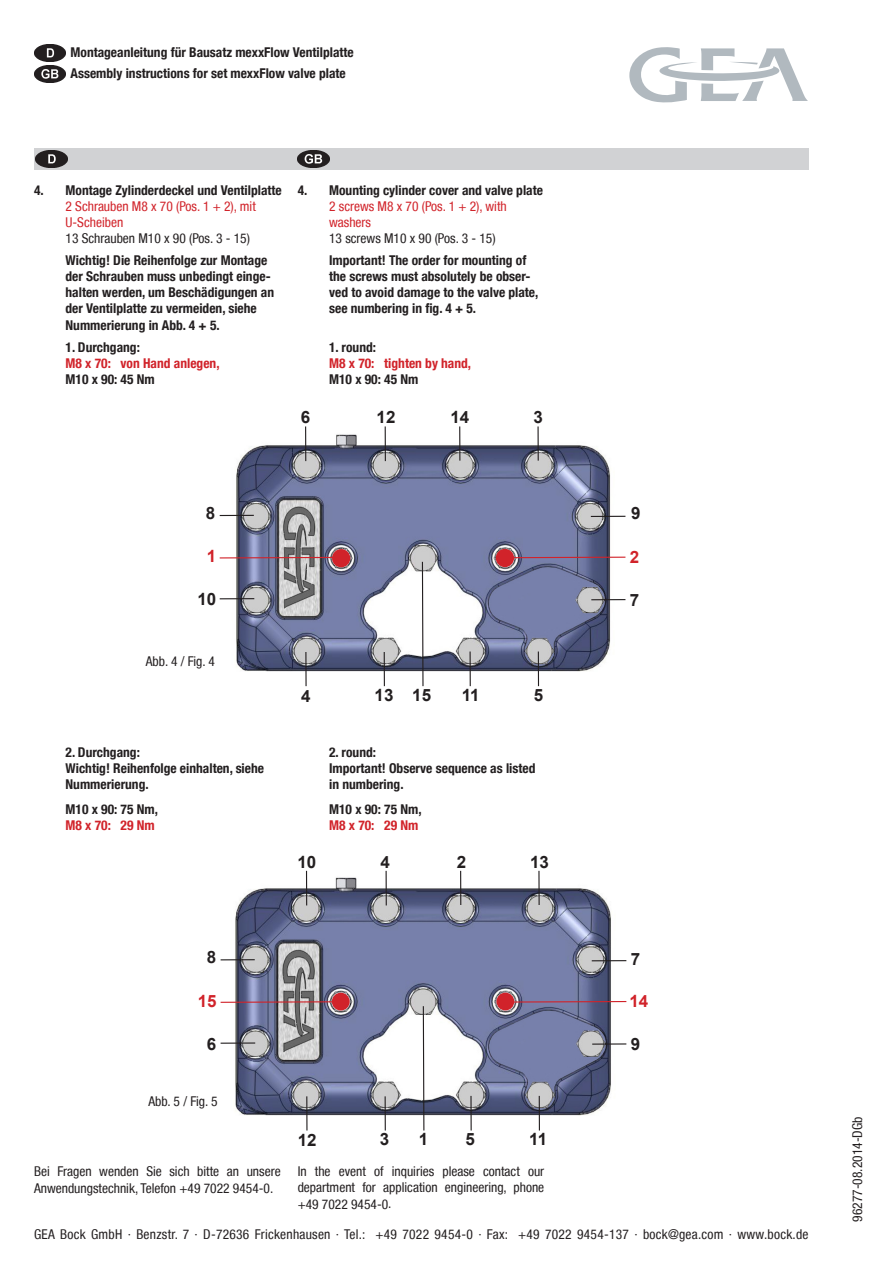
<style>
.page{position:relative;width:893px;height:1263px;background:#fff}
.page>*{position:absolute;margin:0;border:0;box-sizing:border-box;transform-origin:0 0}
.t1{font:700 16.95px "Arial";color:#231f20}
.t2{font:700 16.95px "Arial";color:#d1232a}
.t3{font:700 condensed 13.5px/16.2px "Helvetica Neue LT";color:#231f20}
.t4{font:condensed 13.5px/16.6px "Helvetica Neue LT";color:#231f20}
.t5{font:condensed 13.5px "Helvetica Neue LT";letter-spacing:.02em;color:#231f20}
.t6{font:condensed 13.5px/16.2px "Helvetica Neue LT";color:#d1232a}
.t7{font:700 condensed 13.5px "Helvetica Neue LT";color:#d1232a}
</style>
<div class="page">
<div style="left:34px;top:149px;width:774px;height:21px;background:#d1d2d4"></div>
<img style="left:34px;top:45px;width:31px;height:16px">
<img style="left:34px;top:66px;width:31px;height:16px">
<img style="left:36px;top:151px;width:31px;height:17px">
<img style="left:298px;top:151px;width:31px;height:17px">
<svg style="left:629px;top:47px;width:179px;height:56px"></svg>
<img style="left:222px;top:427px;width:404px;height:255px">
<hr style="left:384px;top:652px;width:1px;height:34px;background:#231f20">
<svg style="left:421px;top:561px;width:3px;height:126px"></svg>
<hr style="left:305px;top:652px;width:2px;height:34px;background:#231f20">
<hr style="left:469px;top:651px;width:2px;height:35px;background:#231f20">
<hr style="left:538px;top:651px;width:1px;height:35px;background:#231f20">
<hr style="left:459px;top:426px;width:1px;height:35px;background:#231f20">
<hr style="left:537px;top:426px;width:2px;height:35px;background:#231f20">
<hr style="left:385px;top:426px;width:1px;height:35px;background:#231f20">
<hr style="left:305px;top:426px;width:1px;height:35px;background:#231f20">
<hr style="left:591px;top:599px;width:34px;height:1px;background:#231f20">
<svg style="left:514px;top:556px;width:112px;height:3px"></svg>
<hr style="left:591px;top:516px;width:34px;height:1px;background:#231f20">
<hr style="left:220px;top:515px;width:34px;height:1px;background:#231f20">
<svg style="left:219px;top:556px;width:113px;height:3px"></svg>
<hr style="left:220px;top:598px;width:34px;height:1px;background:#231f20">
<div style="left:332px;top:549px;width:18px;height:18px;background:#d1232a;border-radius:50%"></div>
<div style="left:496px;top:549px;width:18px;height:18px;background:#d1232a;border-radius:50%"></div>
<img style="left:221px;top:870px;width:406px;height:256px">
<hr style="left:385px;top:1096px;width:1px;height:34px;background:#231f20">
<svg style="left:422px;top:1005px;width:3px;height:126px"></svg>
<hr style="left:306px;top:1096px;width:2px;height:34px;background:#231f20">
<hr style="left:470px;top:1096px;width:2px;height:34px;background:#231f20">
<hr style="left:539px;top:1096px;width:1px;height:34px;background:#231f20">
<hr style="left:460px;top:871px;width:1px;height:34px;background:#231f20">
<hr style="left:538px;top:871px;width:2px;height:34px;background:#231f20">
<hr style="left:386px;top:871px;width:1px;height:34px;background:#231f20">
<hr style="left:306px;top:871px;width:1px;height:34px;background:#231f20">
<hr style="left:592px;top:1043px;width:34px;height:2px;background:#231f20">
<svg style="left:514px;top:1000px;width:113px;height:3px"></svg>
<hr style="left:592px;top:960px;width:34px;height:1px;background:#231f20">
<hr style="left:221px;top:959px;width:34px;height:1px;background:#231f20">
<svg style="left:220px;top:1001px;width:112px;height:2px"></svg>
<hr style="left:221px;top:1042px;width:34px;height:2px;background:#231f20">
<div style="left:332px;top:993px;width:18px;height:17px;background:#d1232a;border-radius:50%"></div>
<div style="left:496px;top:992px;width:18px;height:18px;background:#d1232a;border-radius:50%"></div>
<p class="t3" style="left:71px;top:42px;width:285px;line-height:21px">Montageanleitung für Bausatz mexxFlow Ventilplatte<br>Assembly instructions for set mexxFlow valve plate</p>
<p class="t3" style="left:34px;top:181px;width:249px">4. Montage Zylinderdeckel und Ventilplatte</p>
<p class="t6" style="left:66px;top:198px;width:192px">2 Schrauben M8 x 70 (Pos. 1 + 2), mit<br>U-Scheiben</p>
<p class="t4" style="left:66px;top:230px;width:186px">13 Schrauben M10 x 90 (Pos. 3 - 15)</p>
<p class="t3" style="left:66px;top:252px;width:210px">Wichtig! Die Reihenfolge zur Montage der Schrauben muss unbedingt einge&shy;halten werden, um Beschädigungen an der Ventilplatte zu vermeiden, siehe Nummerierung in Abb. 4 + 5.</p>
<p class="t3" style="left:66px;top:339px;width:76px">1. Durchgang:</p>
<p class="t7" style="left:66px;top:355px;width:156px">M8 x 70: von Hand anlegen,</p>
<p class="t3" style="left:66px;top:371px;width:91px">M10 x 90: 45 Nm</p>
<p class="t3" style="left:298px;top:181px;width:247px">4. Mounting cylinder cover and valve plate</p>
<p class="t6" style="left:329px;top:198px;width:179px">2 screws M8 x 70 (Pos. 1 + 2), with washers</p>
<p class="t4" style="left:329px;top:230px;width:168px">13 screws M10 x 90 (Pos. 3 - 15)</p>
<p class="t3" style="left:329px;top:252px;width:211px">Important! The order for mounting of the screws must absolutely be obser&shy;ved to avoid damage to the valve plate, see numbering in fig. 4 + 5.</p>
<p class="t3" style="left:329px;top:339px;width:48px">1. round:</p>
<p class="t7" style="left:329px;top:355px;width:144px">M8 x 70: tighten by hand,</p>
<p class="t3" style="left:329px;top:371px;width:91px">M10 x 90: 45 Nm</p>
<p class="t1" style="left:301px;top:406px;width:11px">6</p>
<p class="t1" style="left:377px;top:406px;width:20px">12</p>
<p class="t1" style="left:450px;top:406px;width:20px">14</p>
<p class="t1" style="left:534px;top:406px;width:11px">3</p>
<p class="t1" style="left:206px;top:502px;width:11px">8</p>
<p class="t2" style="left:207px;top:545px;width:11px">1</p>
<p class="t1" style="left:197px;top:588px;width:20px">10</p>
<p class="t4" style="left:146px;top:653px;width:71px">Abb. 4 / Fig. 4</p>
<p class="t3" style="left:66px;top:743px;width:200px">2. Durchgang:<br>Wichtig! Reihenfolge einhalten, siehe<br>Nummerierung.</p>
<p class="t3" style="left:66px;top:801px;width:94px">M10 x 90: 75 Nm,</p>
<p class="t7" style="left:66px;top:817px;width:91px">M8 x 70: 29 Nm</p>
<p class="t1" style="left:207px;top:946px;width:11px">8</p>
<p class="t2" style="left:198px;top:989px;width:20px">15</p>
<p class="t1" style="left:207px;top:1032px;width:11px">6</p>
<p class="t4" style="left:148px;top:1093px;width:71px">Abb. 5 / Fig. 5</p>
<p class="t1" style="left:301px;top:684px;width:11px">4</p>
<p class="t1" style="left:375px;top:684px;width:58px">13 15</p>
<p class="t1" style="left:462px;top:683px;width:19px">11</p>
<p class="t1" style="left:534px;top:683px;width:11px">5</p>
<p class="t3" style="left:329px;top:743px;width:208px">2. round:<br>Important! Observe sequence as listed in numbering.</p>
<p class="t3" style="left:329px;top:801px;width:94px">M10 x 90: 75 Nm,</p>
<p class="t7" style="left:329px;top:817px;width:91px">M8 x 70: 29 Nm</p>
<p class="t1" style="left:297px;top:850px;width:20px">10</p>
<p class="t1" style="left:380px;top:850px;width:11px">4</p>
<p class="t1" style="left:457px;top:850px;width:11px">2</p>
<p class="t1" style="left:530px;top:850px;width:20px">13</p>
<p class="t1" style="left:298px;top:1129px;width:20px">12</p>
<p class="t1" style="left:380px;top:1128px;width:11px">3</p>
<p class="t1" style="left:419px;top:1128px;width:11px">1</p>
<p class="t1" style="left:466px;top:1128px;width:11px">5</p>
<p class="t1" style="left:529px;top:1128px;width:19px">11</p>
<p class="t4" style="left:34px;top:1163px;width:248px;line-height:16.2px">Bei Fragen wenden Sie sich bitte an unsere<br>Anwendungstechnik, Telefon +49 7022 9454-0.</p>
<p class="t4" style="left:298px;top:1162px;width:248px;text-align:justify">In the event of inquiries please contact our department for application engineering, phone +49 7022 9454-0.</p>
<p class="t1" style="left:631px;top:502px;width:11px">9</p>
<p class="t2" style="left:630px;top:545px;width:11px">2</p>
<p class="t1" style="left:630px;top:588px;width:11px">7</p>
<p class="t1" style="left:631px;top:948px;width:11px">7</p>
<p class="t2" style="left:629px;top:990px;width:20px">14</p>
<p class="t1" style="left:631px;top:1033px;width:11px">9</p>
<p class="t5" style="left:34px;top:1226px;width:776px">GEA Bock GmbH · Benzstr. 7 · D-72636 Frickenhausen · Tel.: +49 7022 9454-0 · Fax: +49 7022 9454-137 · bock@gea.com · www.bock.de</p>
<p class="t4" style="left:849px;top:1222px;width:107px;rotate:-90deg">96277-08.2014-DGb</p>
</div>
